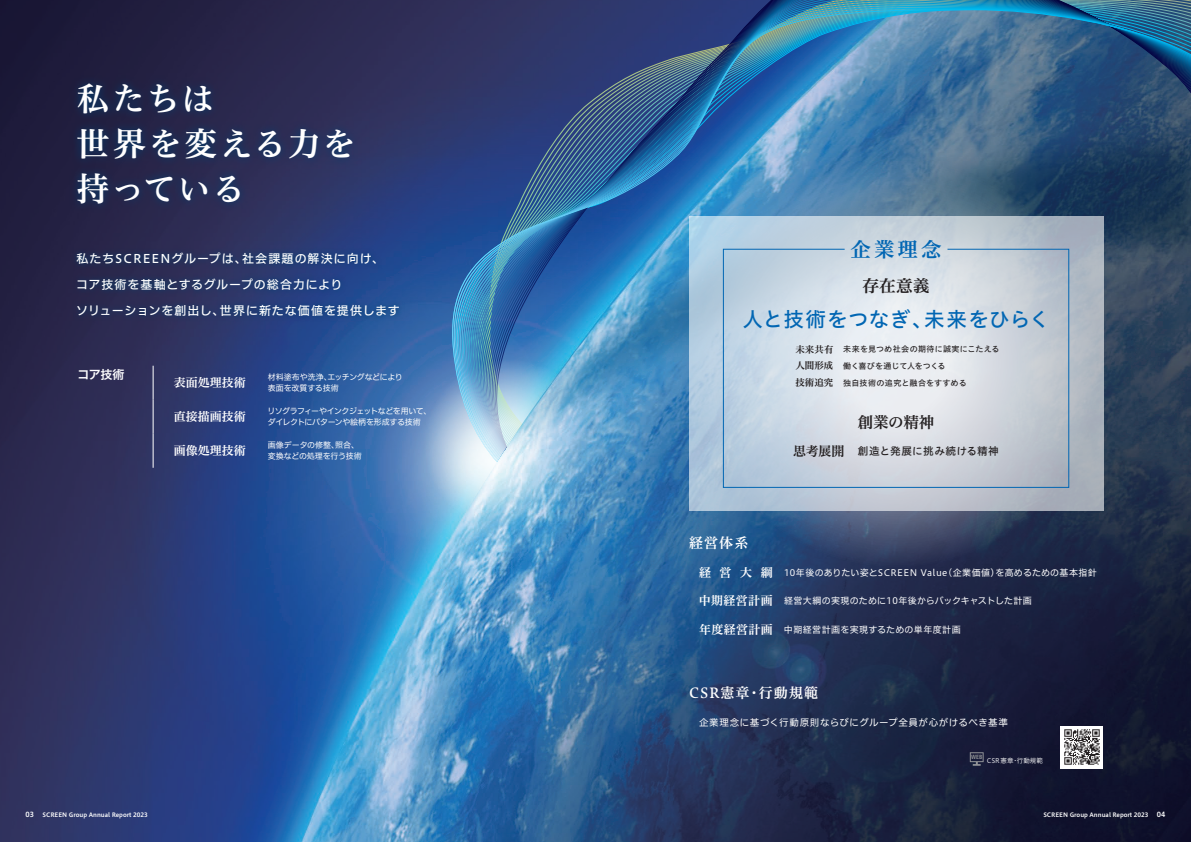
<style>
.page{position:relative;width:1191px;height:842px;background:#fff}
.page>*{position:absolute;margin:0;border:0;box-sizing:border-box;transform-origin:0 0}
.t1{font:33px/45px "Hiragino UD Serif Std N W6";letter-spacing:.055em;color:#fff}
.t2{font:20.6px "Hiragino UD Sans Std W5";letter-spacing:.015em;color:#0166b3}
.t3{font:20.3px "Hiragino UD Serif Std N W6";color:#0166b3}
.t4{font:16.6px "Hiragino UD Serif Std N W6";color:#231f20}
.t5{font:15.5px "Hiragino UD Serif Std N W6";letter-spacing:-.02em;color:#231f20}
.t6{font:14px "Hiragino UD Serif Std N W6";letter-spacing:.08em;color:#fff}
.t7{font:12px/26px "Hiragino UD Sans F Std N W5";letter-spacing:.08em;color:#fff}
.t8{font:12px "Hiragino UD Serif Std N W6";color:#fff}
.t9{font:12px "Hiragino UD Sans F Std N W6";color:#fff}
.t10{font:10.7px "Hiragino UD Sans Std W5";letter-spacing:.02em;color:#231f20}
.t11{font:9.5px "Hiragino UD Sans F Std N W4";letter-spacing:.06em;color:#fff}
.t12{font:9.4px/16.6px "Hiragino UD Serif Std N W6";color:#231f20;text-align:justify}
.t13{font:9px "Hiragino UD Sans F Std N W4";letter-spacing:.035em;color:#fff}
.t14{font:8.1px/16.6px "Hiragino UD Sans Std W5";letter-spacing:.015em;color:#231f20}
.t15{font:8px/11.2px "Hiragino UD Sans F Std N W4";letter-spacing:-.02em;color:#fff}
.t16{font:8px/11.2px "Hiragino UD Sans F Std N W4";letter-spacing:-.04em;color:#fff}
.t17{font:6.5px "Hiragino UD Sans F Std N W3";color:#fff}
.t18{font:6px "Hiragino UD Sans F Std N W6";color:#fff}
.t19{font:700 condensed 6px "Frutiger LT Std";color:#939598}
.s1{font-family:"Hiragino UD Serif Std N W6";font-size:12.9px}
.s2{font-family:"Hiragino UD Serif Std N W6";font-size:12px}
.s3{font-size:7px}
</style>
<div class="page">
<img style="left:0;top:0;width:1191px;height:842px">
<img style="left:449px;top:9px;width:742px;height:509px">
<svg style="left:423px;top:358px;width:171px;height:171px;background:#9ec6e1"></svg>
<svg style="left:692px;top:159px;width:408px;height:408px;background:#476586"></svg>
<svg style="left:689px;top:216px;width:414px;height:294px;background:#b4c3d1"></svg>
<svg style="left:969px;top:752px;width:14px;height:14px"></svg>
<hr style="left:153px;top:366px;width:1px;height:34px;background:#fff">
<hr style="left:153px;top:400px;width:1px;height:34px;background:#fff">
<hr style="left:153px;top:434px;width:1px;height:34px;background:#fff">
<svg style="left:69px;top:75px;width:292px;height:138px;background:#252b53"></svg>
<div style="left:72px;top:247px;width:333px;height:75px;background:linear-gradient(to right,#282545,#214c94)"></div>
<svg style="left:722px;top:248px;width:347px;height:240px;background:#cdd7e1"></svg>
<img style="left:1060px;top:726px;width:43px;height:42px">
<h1 class="t1" style="left:77px;top:75px;width:281px">私たちは<br>世界を変える力を持っている</h1>
<h3 class="t7" style="left:76px;top:245px;width:325px">私たちSCREENグループは、社会課題の解決に向け、<br>コア技術を基軸とするグループの総合力により<br>ソリューションを創出し、世界に新たな価値を提供します</h3>
<h3 class="t9" style="left:77px;top:365px;width:48px">コア技術</h3>
<h3 class="t8" style="left:174px;top:374px;width:73px">表面処理技術</h3>
<p class="t15" style="left:268px;top:371px;width:136px">材料塗布や洗浄、エッチングなどにより表面を改質する技術</p>
<h3 class="t8" style="left:174px;top:408px;width:73px">直接描画技術</h3>
<p class="t16" style="left:267px;top:405px;width:165px">リソグラフィーやインクジェットなどを用いて、ダイレクトにパターンや絵柄を形成する技術</p>
<h3 class="t8" style="left:174px;top:442px;width:73px">画像処理技術</h3>
<p class="t15" style="left:268px;top:439px;width:95px">画像データの修整、照合、変換などの処理を行う技術</p>
<h3 class="t3" style="left:850px;top:234px;width:93px">企業理念</h3>
<h3 class="t4" style="left:862px;top:273px;width:69px">存在意義</h3>
<h2 class="t2" style="left:742px;top:304px;width:309px">人と技術をつなぎ、未来をひらく</h2>
<p class="t12" style="left:795px;top:341px;width:40px">未来共有人間形成技術追究</p>
<p class="t14" style="left:843px;top:341px;width:158px">未来を見つめ社会の期待に誠実にこたえる働く喜びを通じて人をつくる<br>独自技術の追究と融合をすすめる</p>
<h3 class="t5" style="left:857px;top:411px;width:78px">創業の精神</h3>
<p class="t10" style="left:793px;top:443px;width:207px"><span class="s1">思考展開</span> 創造と発展に挑み続ける精神</p>
<h3 class="t6" style="left:689px;top:532px;width:61px">経営体系</h3>
<p class="t13" style="left:699px;top:566px;width:399px"><span class="s2">経 営 大 綱</span> 10年後のありたい姿とSCREEN Value(企業価値）を高めるための基本指針</p>
<p class="t13" style="left:699px;top:594px;width:334px"><span class="s2">中期経営計画</span> 経営大綱の実現のために10年後からバックキャストした計画</p>
<p class="t13" style="left:699px;top:622px;width:263px"><span class="s2">年度経営計画</span> 中期経営計画を実現するための単年度計画</p>
<h3 class="t6" style="left:689px;top:682px;width:131px">CSR憲章・行動規範</h3>
<p class="t11" style="left:699px;top:715px;width:310px">企業理念に基づく行動原則ならびにグループ全員が心がけるべき基準</p>
<p class="t19" style="left:971px;top:754px;width:13px">WEB</p>
<p class="t17" style="left:986px;top:755px;width:58px">CSR憲章・行動規範</p>
<p class="t18" style="left:26px;top:810px;width:124px"><span class="s3">03</span> SCREEN Group Annual Report 2023</p>
<p class="t18" style="left:1043px;top:810px;width:124px">SCREEN Group Annual Report 2023 <span class="s3">04</span></p>
</div>
